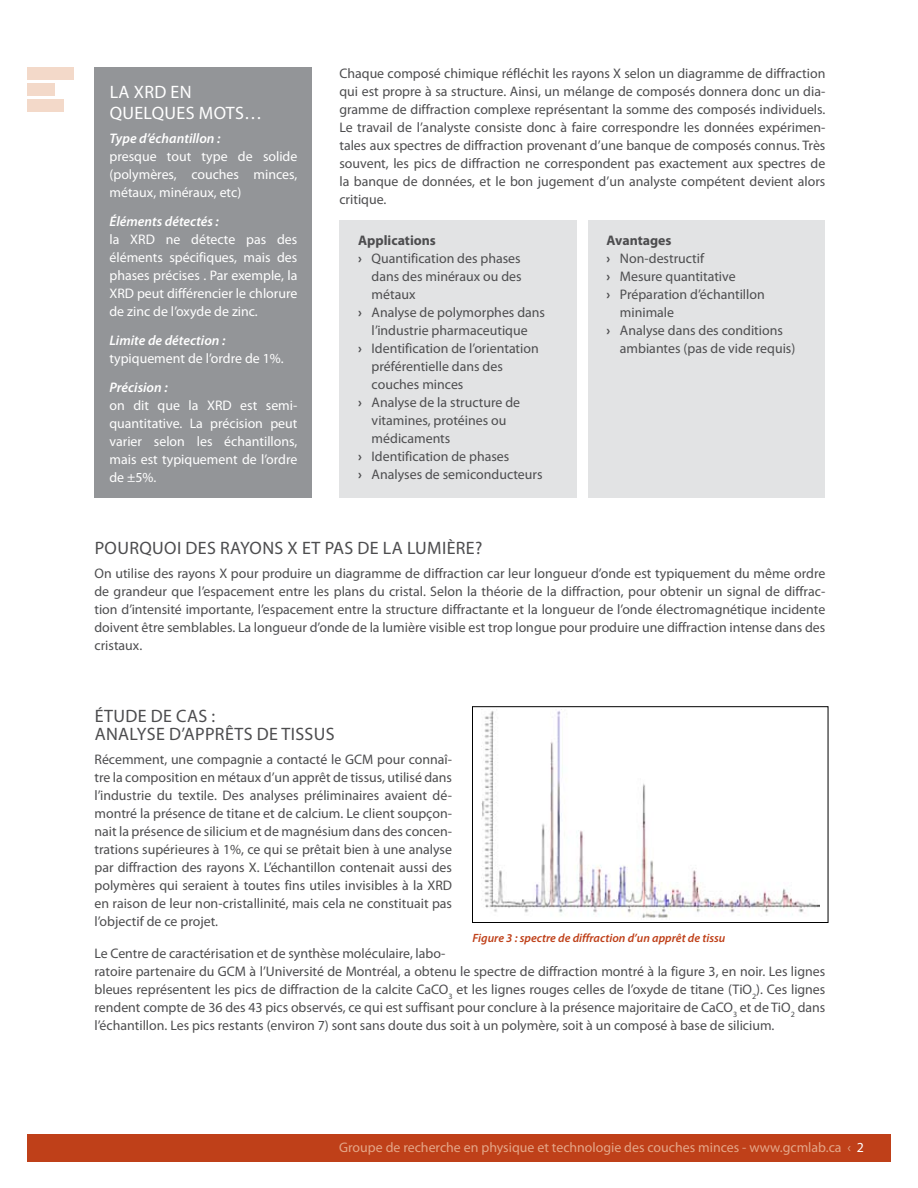
<style>
.page{position:relative;width:918px;height:1188px;background:#fff}
.page>*{position:absolute;margin:0;border:0;box-sizing:border-box;transform-origin:0 0}
.t1{font:18px "Myriad Pro";letter-spacing:.02em;color:#4d4d4f}
.t2{font:18px/21px "Myriad Pro";letter-spacing:.02em;color:#fff}
.t3{font:13.8px/18px "Myriad Pro";color:#4d4d4f;text-align:justify}
.t4{font:13.8px/18px "Myriad Pro";color:#fff;text-align:justify}
.t5{font:13.8px "Myriad Pro";color:#e4a688}
.t6{font:italic 600 13.8px "Myriad Pro";color:#fff}
.t7{font:700 13.8px "Myriad Pro";color:#4d4d4f}
.t8{font:italic 600 12px "Myriad Pro";color:#bf4019}
.s1{font-weight:700}
.s2{color:#fff}
</style>
<div class="page">
<div style="left:339px;top:220px;width:237px;height:278px;background:#e2e3e4"></div>
<div style="left:588px;top:220px;width:237px;height:278px;background:#e2e3e4"></div>
<div style="left:27px;top:1134px;width:864px;height:28px;background:#bf4019"></div>
<div style="left:27px;top:68px;width:47px;height:12px;background:#f3d9c9"></div>
<div style="left:27px;top:83px;width:28px;height:13px;background:#f3d9c9"></div>
<div style="left:27px;top:99px;width:37px;height:13px;background:#f3d9c9"></div>
<img style="left:481px;top:709px;width:339px;height:209px">
<div style="left:472px;top:706px;width:356px;height:217px;border:1px solid #000"></div>
<div style="left:94px;top:68px;width:218px;height:430px;background:#939598"></div>
<h1 class="t2" style="left:110px;top:81px;width:81px">La XRD en quelqu</h1>
<h1 class="t2" style="left:177px;top:102px;width:87px">es mots…</h1>
<p class="t6" style="left:110px;top:130px;width:112px">Type d’échantillon :</p>
<p class="t4" style="left:110px;top:147px;width:189px">presque tout type de solide (polymères, couches minces, métaux, minéraux, etc)</p>
<p class="t6" style="left:110px;top:213px;width:111px">Éléments détectés :</p>
<p class="t4" style="left:110px;top:230px;width:189px">la XRD ne détecte pas des éléments spécifiques, mais des phases précises . Par exemple, la XRD peut différencier le chlorure de zinc de l’oxyde de zinc.</p>
<p class="t6" style="left:110px;top:331px;width:117px">Limite de détection :</p>
<p class="t4" style="left:110px;top:349px;width:176px">typiquement de l’ordre de 1%.</p>
<p class="t6" style="left:110px;top:378px;width:60px">Précision :</p>
<p class="t4" style="left:110px;top:396px;width:189px">on dit que la XRD est semi&shy;quantitative. La précision peut varier selon les échantillons, mais est typiquement de l’ordre de ±5%.</p>
<p class="t3" style="left:339px;top:64px;width:488px">Chaque composé chimique réfléchit les rayons X selon un diagramme de diffraction qui est propre à sa structure. Ainsi, un mélange de composés donnera donc un dia&shy;gramme de diffraction complexe représentant la somme des composés individuels.<br>Le travail de l’analyste consiste donc à faire correspondre les données expérimen&shy;tales aux spectres de diffraction provenant d’une banque de composés connus. Très souvent, les pics de diffraction ne correspondent pas exactement aux spectres de la banque de données, et le bon jugement d’un analyste compétent devient alors critique.</p>
<p class="t7" style="left:358px;top:231px;width:79px">Applications</p>
<p class="t3" style="left:358px;top:249px;width:164px"><span class="s1">›</span> Quantification des phases</p>
<p class="t3" style="left:372px;top:267px;width:151px">dans des minéraux ou des</p>
<p class="t3" style="left:372px;top:285px;width:45px">métaux</p>
<p class="t3" style="left:358px;top:303px;width:188px"><span class="s1">›</span> Analyse de polymorphes dans</p>
<p class="t3" style="left:372px;top:321px;width:158px">l’industrie pharmaceutique</p>
<p class="t3" style="left:358px;top:339px;width:182px"><span class="s1">›</span> Identification de l’orientation</p>
<p class="t3" style="left:372px;top:357px;width:133px">préférentielle dans des</p>
<p class="t3" style="left:372px;top:375px;width:93px">couches minces</p>
<p class="t3" style="left:358px;top:393px;width:164px"><span class="s1">›</span> Analyse de la structure de</p>
<p class="t3" style="left:372px;top:411px;width:136px">vitamines, protéines ou</p>
<p class="t3" style="left:372px;top:429px;width:80px">médicaments</p>
<p class="t3" style="left:358px;top:447px;width:153px"><span class="s1">›</span> Identification de phases</p>
<p class="t3" style="left:358px;top:465px;width:186px"><span class="s1">›</span> Analyses de semiconducteurs</p>
<p class="t7" style="left:606px;top:231px;width:67px">Avantages</p>
<p class="t3" style="left:606px;top:249px;width:99px"><span class="s1">›</span> Non-destructif</p>
<p class="t3" style="left:606px;top:267px;width:131px"><span class="s1">›</span> Mesure quantitative</p>
<p class="t3" style="left:606px;top:285px;width:160px"><span class="s1">›</span> Préparation d’échantillon</p>
<p class="t3" style="left:620px;top:303px;width:56px">minimale</p>
<p class="t3" style="left:606px;top:321px;width:178px"><span class="s1">›</span> Analyse dans des conditions</p>
<p class="t3" style="left:620px;top:339px;width:177px">ambiantes (pas de vide requis)</p>
<h1 class="t1" style="left:95px;top:536px;width:35px">Pourqu</h1>
<h1 class="t1" style="left:164px;top:536px;width:255px">oi des rayons X et pas de la lum</h1>
<h1 class="t1" style="left:442px;top:536px;width:42px">ière?</h1>
<p class="t3" style="left:94px;top:564px;width:732px">On utilise des rayons X pour produire un diagramme de diffraction car leur longueur d’onde est typiquement du même ordre de grandeur que l’espacement entre les plans du cristal. Selon la théorie de la diffraction, pour obtenir un signal de diffrac&shy;tion d’intensité importante, l’espacement entre la structure diffractante et la longueur de l’onde électromagnétique incidente doivent être semblables. La longueur d’onde de la lumière visible est trop longue pour produire une diffraction intense dans des cristaux.</p>
<h1 class="t1" style="left:95px;top:705px;width:22px">Étud</h1>
<h1 class="t1" style="left:138px;top:705px;width:79px">e de cas :</h1>
<h1 class="t1" style="left:95px;top:723px;width:12px">anal</h1>
<h1 class="t1" style="left:137px;top:723px;width:58px">yse d’appr</h1>
<h1 class="t1" style="left:225px;top:723px;width:111px">êts de tissus</h1>
<p class="t3" style="left:94px;top:751px;width:359px">Récemment, une compagnie a contacté le GCM pour connaî&shy;tre la composition en métaux d’un apprêt de tissus, utilisé dans l’industrie du textile. Des analyses préliminaires avaient dé&shy;montré la présence de titane et de calcium. Le client soupçon&shy;nait la présence de silicium et de magnésium dans des concen&shy;trations supérieures à 1%, ce qui se prêtait bien à une analyse par diffraction des rayons X. L’échantillon contenait aussi des polymères qui seraient à toutes fins utiles invisibles à la XRD en raison de leur non-cristallinité, mais cela ne constituait pas l’objectif de ce projet.</p>
<p class="t3" style="left:94px;top:944px;width:732px;text-align:left">Le Centre de caractérisation et de synthèse moléculaire, labo-<br>ratoire partenaire du GCM à l’Université de Montréal, a obtenu le spectre de diffraction montré à la figure 3, en noir. Les lignes bleues représentent les pics de diffraction de la calcite CaCO<sub>3</sub> et les lignes rouges celles de l’oxyde de titane (TiO<sub>2</sub>). Ces lignes rendent compte de 36 des 43 pics observés, ce qui est suffisant pour conclure à la présence majoritaire de CaCO<sub>3</sub> et de TiO<sub>2</sub> dans l’échantillon. Les pics restants (environ 7) sont sans doute dus soit à un polymère, soit à un composé à base de silicium.</p>
<p class="t8" style="left:472px;top:931px;width:254px">Figure 3 : spectre de diffraction d’un apprêt de tissu</p>
<p class="t5" style="left:339px;top:1139px;width:526px">Groupe de recherche en physique et technologie des couches minces - www.gcmlab.ca ‹ <span class="s2">2</span></p>
</div>
